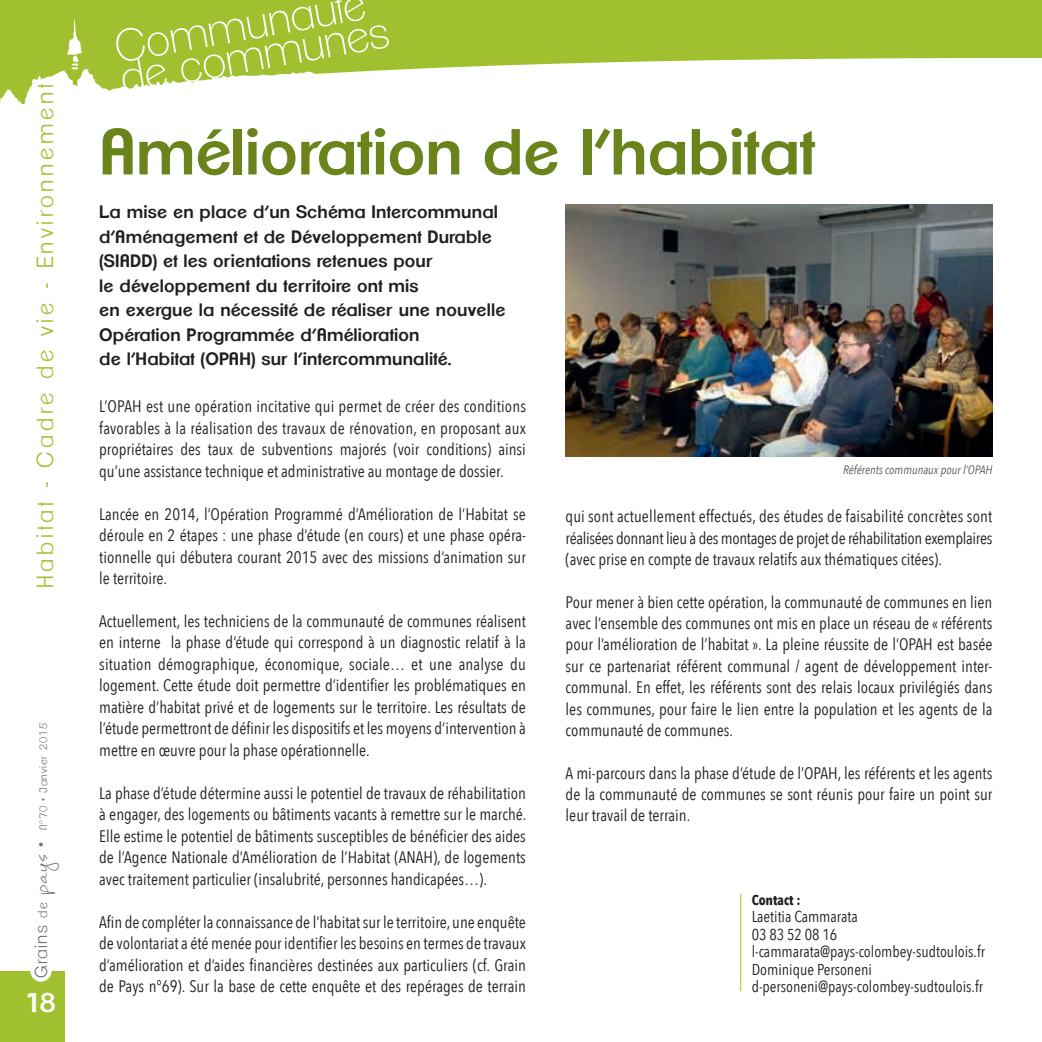
<style>
.page{position:relative;width:1042px;height:1042px;background:#fff}
.page>*{position:absolute;margin:0;border:0;box-sizing:border-box;transform-origin:0 0}
.t1{font:600 63px "Clemente P Dak";color:#6a831b}
.t2{font:200 43.75px/31.5px "Clemente P Dac";color:#fff}
.t3{font:42.18px "Mathilde";color:#6b757c}
.t4{font:600 26.25px "Clemente P Dak";color:#fff}
.t5{font:300 22.75px "Clemente P Dae";letter-spacing:.16em;color:#a1c030}
.t6{font:600 17.5px/24.5px "Clemente P Dak";letter-spacing:.01em;color:#231f20}
.t7{font:300 16.97px "Clemente P Dae";letter-spacing:.08em;color:#6b757c}
.t8{font:16.62px/21.5px "Avenir Next Condensed";color:#231f20;text-align:justify}
.t9{font:15.75px/17.5px "Avenir Next Condensed";color:#231f20}
.t10{font:700 14px "Avenir Next Condensed";color:#231f20}
.t11{font:italic 12.25px "Avenir Next Condensed";color:#57585a}
.t12{font:300 10.5px "Clemente P Dae";letter-spacing:.08em;color:#6b757c}
.s1{font-size:16.97px}
.s2{font-size:12.6px}
</style>
<div class="page">
<svg style="left:0;top:0;width:1042px;height:74px;background:#aec84d"></svg>
<div style="left:0;top:971px;width:64px;height:71px;background:#a1c030"></div>
<div style="left:30px;top:959px;width:22px;height:22px;background:#fff;border-radius:50%"></div>
<img style="left:0;top:19px;width:328px;height:86px">
<img style="left:566px;top:205px;width:426px;height:251px">
<hr style="left:740px;top:894px;width:1px;height:97px;background:#a1c030">
<h3 class="t5" style="left:32px;top:588px;width:505px;rotate:-90deg">Habitat - Cadre de vie - Environnement</h3>
<p class="t12" style="left:37px;top:846px;width:126px;rotate:-90deg"><span class="s1">•</span> N°70 • Janvier 2015</p>
<h3 class="t3" style="left:8px;top:895px;width:43px;rotate:-90deg">pays</h3>
<p class="t7" style="left:31px;top:978px;width:77px;rotate:-90deg">Grains <span class="s2">de</span></p>
<h3 class="t4" style="left:25px;top:987px;width:33px">18</h3>
<h2 class="t2" style="left:112px;top:32px;width:273px;rotate:-10deg">Communauté de communes</h2>
<h1 class="t1" style="left:99px;top:115px;width:717px">Amélioration de l’habitat</h1>
<p class="t6" style="left:99px;top:199px;width:408px">La mise en place d’un Schéma Intercommunal d’Aménagement et de Développement Durable (SIADD) et les orientations retenues pour<br>le développement du territoire ont mis<br>en exergue la nécessité de réaliser une nouvelle Opération Programmée d’Amélioration<br>de l’Habitat (OPAH) sur l’intercommunalité.</p>
<p class="t8" style="left:99px;top:395px;width:428px">L’OPAH est une opération incitative qui permet de créer des conditions favorables à la réalisation des travaux de rénovation, en proposant aux propriétaires des taux de subventions majorés (voir conditions) ainsi qu’une assistance technique et administrative au montage de dossier.</p>
<p class="t8" style="left:99px;top:502px;width:428px">Lancée en 2014, l’Opération Programmé d’Amélioration de l’Habitat se déroule en 2 étapes : une phase d’étude (en cours) et une phase opéra&shy;tionnelle qui débutera courant 2015 avec des missions d’animation sur le territoire.</p>
<p class="t8" style="left:99px;top:609px;width:428px">Actuellement, les techniciens de la communauté de communes réalisent en interne la phase d’étude qui correspond à un diagnostic relatif à la situation démographique, économique, sociale… et une analyse du logement. Cette étude doit permettre d’identifier les problématiques en matière d’habitat privé et de logements sur le territoire. Les résultats de l’étude permettront de définir les dispositifs et les moyens d’intervention à mettre en œuvre pour la phase opérationnelle.</p>
<p class="t8" style="left:99px;top:781px;width:429px">La phase d’étude détermine aussi le potentiel de travaux de réhabilitation à engager, des logements ou bâtiments vacants à remettre sur le marché.<br>Elle estime le potentiel de bâtiments susceptibles de bénéficier des aides de l’Agence Nationale d’Amélioration de l’Habitat (ANAH), de logements avec traitement particulier (insalubrité, personnes handicapées…).</p>
<p class="t8" style="left:99px;top:910px;width:428px">Afin de compléter la connaissance de l’habitat sur le territoire, une enquête de volontariat a été menée pour identifier les besoins en termes de travaux d’amélioration et d’aides financières destinées aux particuliers (cf. Grain de Pays n°69). Sur la base de cette enquête et des repérages de terrain</p>
<p class="t11" style="left:843px;top:462px;width:151px">Référents communaux pour l’OPAH</p>
<p class="t8" style="left:566px;top:505px;width:428px">qui sont actuellement effectués, des études de faisabilité concrètes sont réalisées donnant lieu à des montages de projet de réhabilitation exemplaires (avec prise en compte de travaux relatifs aux thématiques citées).</p>
<p class="t8" style="left:566px;top:590px;width:428px">Pour mener à bien cette opération, la communauté de communes en lien avec l’ensemble des communes ont mis en place un réseau de « référents pour l’amélioration de l’habitat ». La pleine réussite de l’OPAH est basée sur ce partenariat référent communal / agent de développement inter&shy;communal. En effet, les référents sont des relais locaux privilégiés dans les communes, pour faire le lien entre la population et les agents de la communauté de communes.</p>
<p class="t8" style="left:566px;top:761px;width:428px">A mi-parcours dans la phase d’étude de l’OPAH, les référents et les agents de la communauté de communes se sont réunis pour faire un point sur leur travail de terrain.</p>
<p class="t10" style="left:751px;top:891px;width:50px">Contact :</p>
<p class="t9" style="left:751px;top:907px;width:235px">Laetitia Cammarata<br>03 83 52 08 16 l-cammarata@pays-colombey-sudtoulois.fr<br>Dominique Personeni d-personeni@pays-colombey-sudtoulois.fr</p>
</div>
